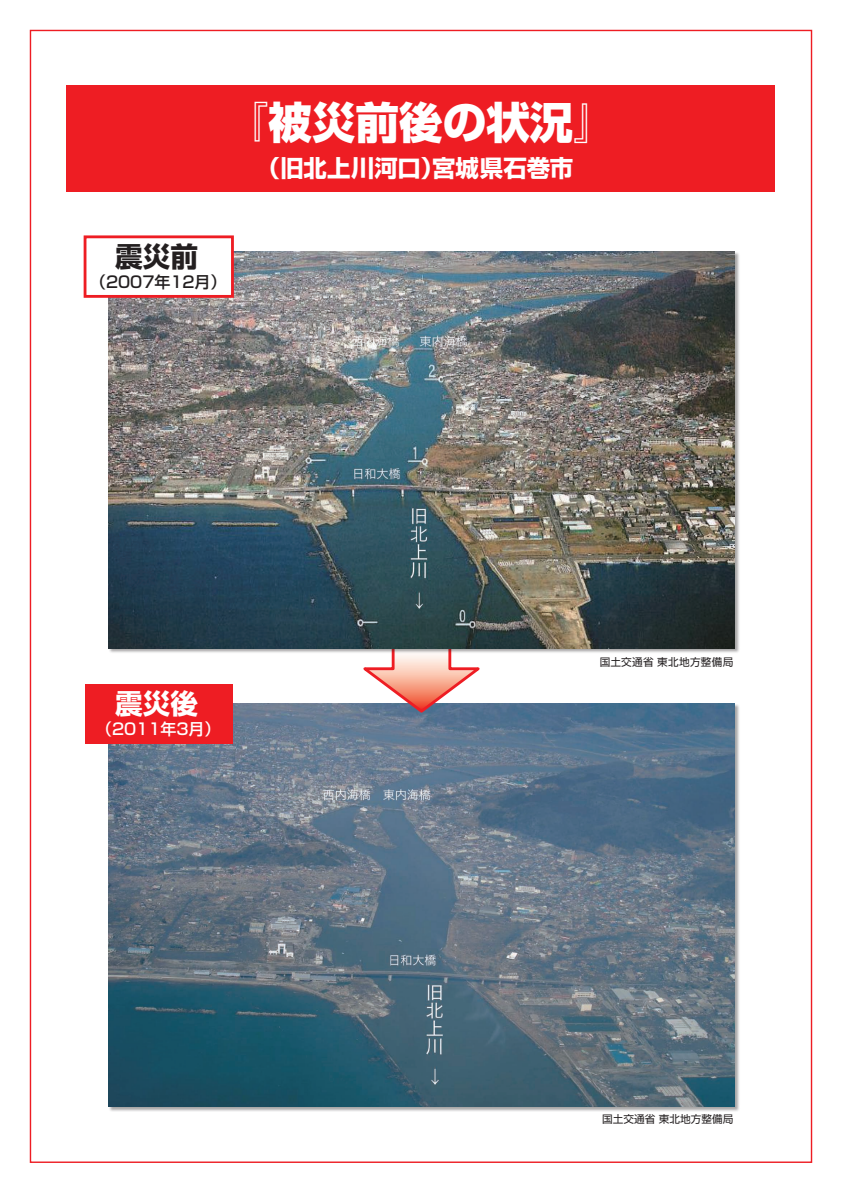
<style>
.page{position:relative;width:842px;height:1192px;background:#fff}
.page>*{position:absolute;margin:0;border:0;box-sizing:border-box;transform-origin:0 0}
.t1{font:800 43.6px "Shin Go Pr 5";color:#fff}
.t2{font:700 27.65px "Shin Go Pr 5";color:#fff}
.t3{font:700 27.65px "Shin Go Pr 5";color:#231f20}
.t4{font:700 23.4px "Shin Go Pr 5";color:#fff}
.t5{font:500 15.95px "Shin Go Pr 5";color:#231f20}
.t6{font:500 15.95px "Shin Go Pr 5";color:#fff}
.t7{font:10.65px "Shin Go Pr 5";letter-spacing:.025em;color:#231f20}
.t8{font:10.65px "Shin Go Pr 5";color:#231f20}
</style>
<div class="page">
<div style="left:67px;top:85px;width:708px;height:106px;background:#ee1d23"></div>
<div style="left:108px;top:704px;width:632px;height:408px;background:#231f20;opacity:.4"></div>
<img style="left:108px;top:704px;width:627px;height:403px">
<svg style="left:356px;top:654px;width:131px;height:61px"></svg>
<div style="left:108px;top:251px;width:632px;height:403px;background:#231f20;opacity:.4"></div>
<img style="left:108px;top:251px;width:627px;height:397px">
<div style="left:85px;top:684px;width:147px;height:60px;background:#ee1d23"></div>
<div style="left:84px;top:235px;width:150px;height:63px;background:#fff;border:3px solid #ee1d23"></div>
<p class="t3" style="left:115px;top:235px;width:84px">震災前</p>
<p class="t5" style="left:90px;top:269px;width:138px">（2007年12月）</p>
<h1 class="t1" style="left:225px;top:88px;width:394px">『被災前後の状況』</h1>
<p class="t4" style="left:257px;top:150px;width:318px">（旧北上川河口）宮城県石巻市</p>
<p class="t2" style="left:115px;top:682px;width:84px">震災後</p>
<p class="t6" style="left:96px;top:716px;width:126px">（2011年3月）</p>
<p class="t7" style="left:600px;top:653px;width:135px">国土交通省 東北地方整備局</p>
<p class="t8" style="left:602px;top:1111px;width:133px">国土交通省 東北地方整備局</p>
</div>
